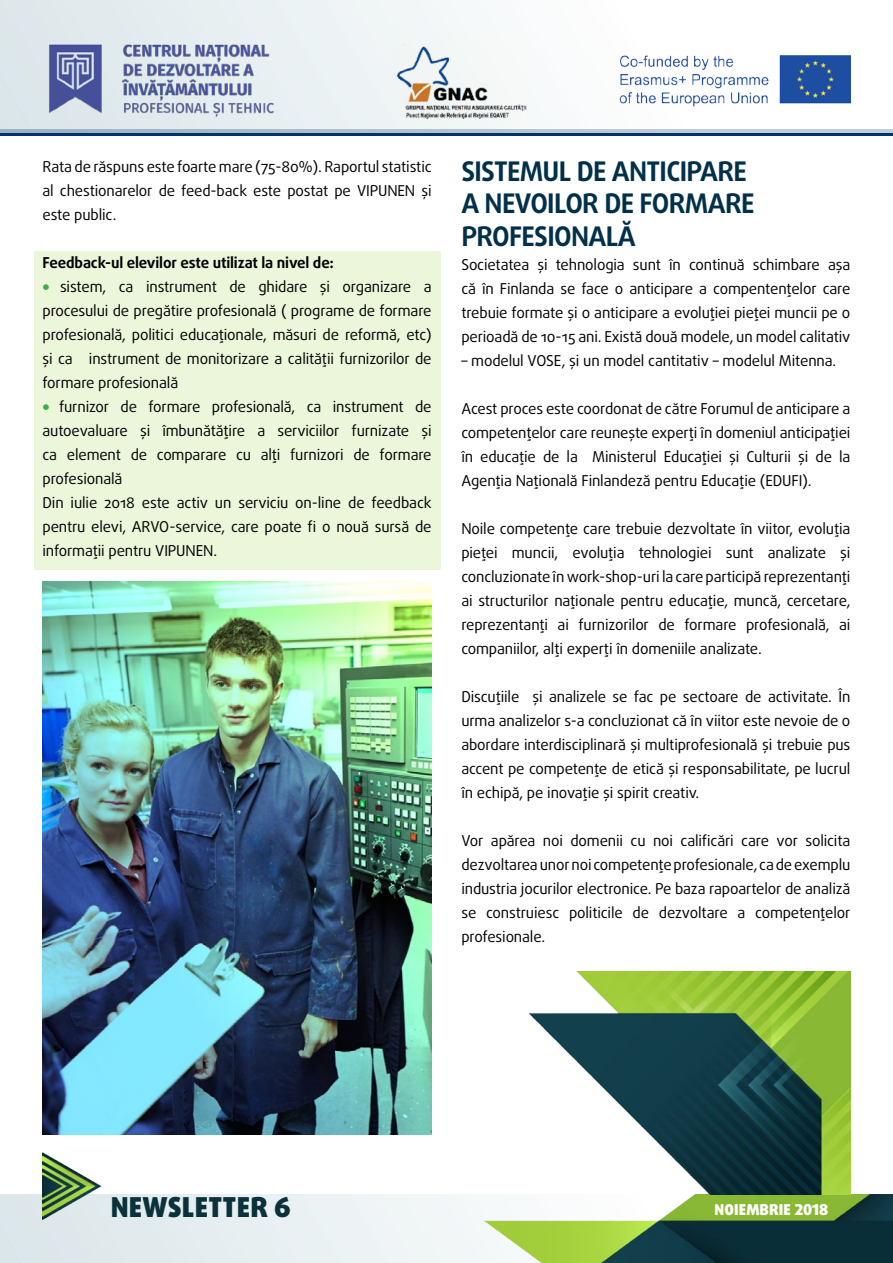
<style>
.page{position:relative;width:893px;height:1263px;background:#fff}
.page>*{position:absolute;margin:0;border:0;box-sizing:border-box;transform-origin:0 0}
.t1{font:900 27.45px "Daxline Pro";letter-spacing:.01em;color:#0b313b}
.t2{font:700 27px "Daxline Pro";color:#00304a}
.t3{font:15px/24px "Daxline Pro";letter-spacing:-.01em;color:#000;text-align:justify}
.t4{font:700 15px "Daxline Pro";color:#000}
.t5{font:900 15px "Daxline Pro";letter-spacing:.01em;color:#fff}
.s1{font-weight:900;color:#41ad49}
</style>
<div class="page">
<div style="left:34px;top:251px;width:406px;height:319px;background:#ebf6da"></div>
<img style="left:0;top:1195px;width:483px;height:68px">
<img style="left:483px;top:1195px;width:410px;height:68px">
<div style="left:0;top:129px;width:893px;height:7px;background:#003469"></div>
<img style="left:0;top:0;width:893px;height:133px">
<img style="left:43px;top:43px;width:807px;height:75px">
<img style="left:43px;top:1153px;width:58px;height:67px">
<img style="left:43px;top:581px;width:389px;height:553px">
<img style="left:528px;top:972px;width:322px;height:223px">
<p class="t3" style="left:43px;top:154px;width:391px">Rata de răspuns este foarte mare (75-80%). Raportul statistic al chestionarelor de feed-back este postat pe VIPUNEN și este public.</p>
<p class="t4" style="left:43px;top:252px;width:293px">Feedback-ul elevilor este utilizat la nivel de:</p>
<p class="t3" style="left:43px;top:274px;width:391px"><span class="s1">•</span> sistem, ca instrument de ghidare și organizare a procesului de pregătire profesională ( programe de formare profesională, politici educaționale, măsuri de reformă, etc) și ca instrument de monitorizare a calității furnizorilor de formare profesională</p>
<p class="t3" style="left:43px;top:394px;width:391px;text-align:left"><span class="s1">•</span> furnizor de formare profesională, ca instrument de autoevaluare și îmbunătățire a serviciilor furnizate și ca element de comparare cu alți furnizori de formare profesională<br>Din iulie 2018 este activ un serviciu on-line de feedback pentru elevi, ARVO-service, care poate fi o nouă sursă de informații pentru VIPUNEN.</p>
<h2 class="t2" style="left:461px;top:153px;width:15px">SISTEM</h2>
<h2 class="t2" style="left:543px;top:153px;width:84px">ULDE ANTICIPARE</h2>
<h2 class="t2" style="left:461px;top:186px;width:39px">ANEVOILOR</h2>
<h2 class="t2" style="left:604px;top:186px;width:53px">DE FORMARE</h2>
<h2 class="t2" style="left:461px;top:218px;width:16px">PROFESIONALĂ</h2>
<p class="t3" style="left:461px;top:253px;width:391px">Societatea și tehnologia sunt în continuă schimbare așa că în Finlanda se face o anticipare a compentențelor care trebuie formate și o anticipare a evoluției pieței muncii pe o perioadă de 10-15 ani. Există două modele, un model calitativ</p>
<p class="t3" style="left:461px;top:349px;width:376px">– modelul VOSE, și un model cantitativ – modelul Mitenna.</p>
<p class="t3" style="left:461px;top:397px;width:391px">Acest proces este coordonat de către Forumul de anticipare a competențelor care reunește experți în domeniul anticipației în educație de la Ministerul Educației și Culturii și de la Agenția Națională Finlandeză pentru Educație (EDUFI).</p>
<p class="t3" style="left:461px;top:517px;width:391px">Noile competențe care trebuie dezvoltate în viitor, evoluția pieței muncii, evoluția tehnologiei sunt analizate și concluzionate în work-shop-uri la care participă reprezentanți ai structurilor naționale pentru educație, muncă, cercetare, reprezentanți ai furnizorilor de formare profesională, ai companiilor, alți experți în domeniile analizate.</p>
<p class="t3" style="left:461px;top:685px;width:391px">Discuțiile și analizele se fac pe sectoare de activitate. În urma analizelor s-a concluzionat că în viitor este nevoie de o abordare interdisciplinară și multiprofesională și trebuie pus accent pe competențe de etică și responsabilitate, pe lucrul în echipă, pe inovație și spirit creativ.</p>
<p class="t3" style="left:461px;top:829px;width:391px">Vor apărea noi domenii cu noi calificări care vor solicita dezvoltarea unor noi competențe profesionale, ca de exemplu industria jocurilor electronice. Pe baza rapoartelor de analiză se construiesc politicile de dezvoltare a competențelor profesionale.</p>
<h1 class="t1" style="left:111px;top:1188px;width:182px">NEWSLETTER 6</h1>
<p class="t5" style="left:714px;top:1199px;width:115px">NOIEMBRIE 2018</p>
</div>
